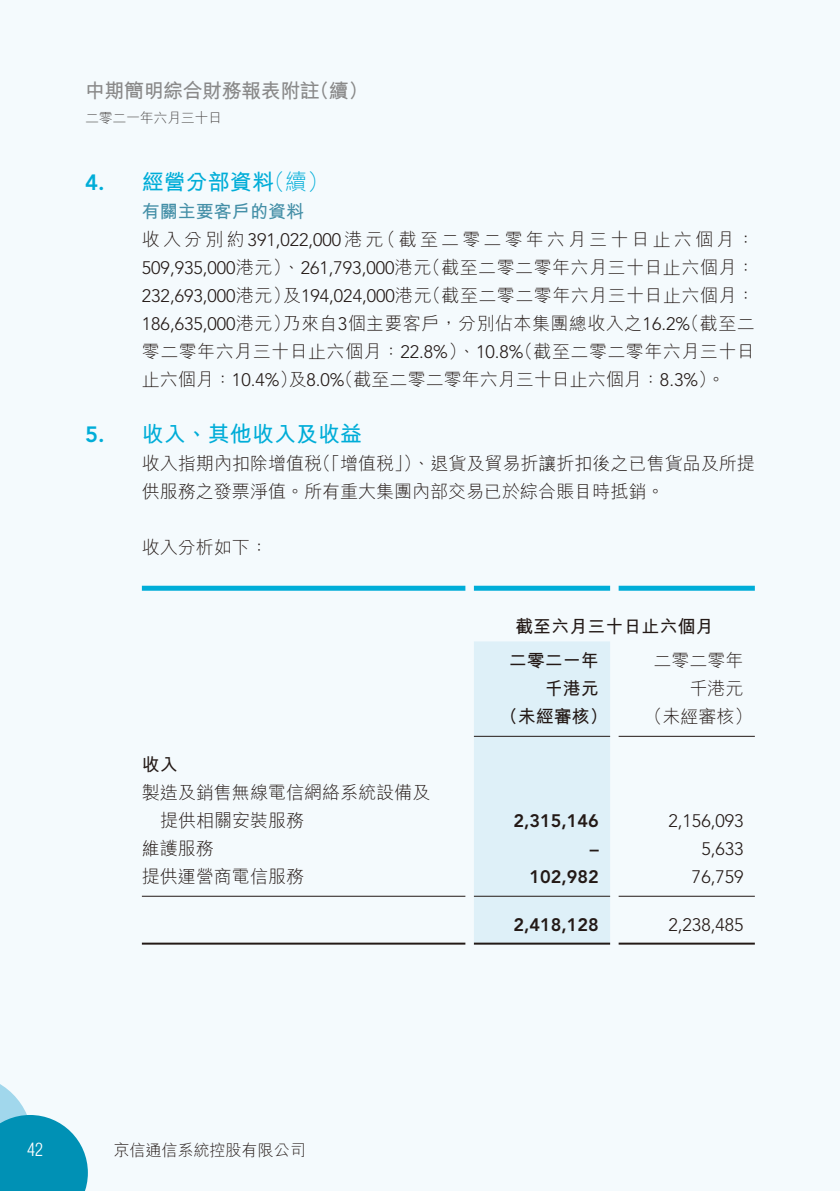
<style>
.page{position:relative;width:840px;height:1191px;background:#fff}
.page>*{position:absolute;margin:0;border:0;box-sizing:border-box;transform-origin:0 0}
.t1{font:22px "M Hei HK Bold E Ten B5 H";color:#00add8}
.t2{font:20px "M Hei HK Bold E Ten B5 H";letter-spacing:-.025em;color:#898989}
.t3{font:18px/28px "M Hei HK Light E Ten B5 H";color:#231916}
.t4{font:300 18px "Avenir LT Std";color:#231916}
.t5{font:18px/33.6px "M Hei HK Bold E Ten B5 H";color:#231916}
.t6{font:800 18px "Avenir LT Std";color:#231916}
.t7{font:18px "M Hei HK Bold E Ten B5 H";color:#448fa7}
.t8{font:300 condensed 18px "Helvetica LT Std";color:#fff}
.t9{font:16px "M Hei HK Light E Ten B5 H";color:#231916}
.t10{font:14px "M Hei HK Light E Ten B5 H";letter-spacing:-.025em;color:#4c4948}
.s1{font-family:"Avenir LT Std";font-weight:800}
.s2{font-family:"M Hei HK Light E Ten B5 H"}
.s3{font-family:"Avenir LT Std";font-weight:300}
</style>
<div class="page">
<div style="left:0;top:0;width:839px;height:1191px;background:#f4fafd"></div>
<svg style="left:0;top:1084px;width:88px;height:107px"></svg>
<div style="left:473px;top:641px;width:136px;height:301px;background:#def0f8"></div>
<div style="left:142px;top:586px;width:323px;height:5px;background:#00add8"></div>
<div style="left:473px;top:586px;width:136px;height:5px;background:#00add8"></div>
<div style="left:618px;top:586px;width:136px;height:5px;background:#00add8"></div>
<hr style="left:473px;top:736px;width:136px;height:1px;background:#231916">
<hr style="left:618px;top:736px;width:136px;height:1px;background:#231916">
<hr style="left:142px;top:895px;width:323px;height:1px;background:#231916">
<hr style="left:473px;top:895px;width:136px;height:1px;background:#231916">
<hr style="left:618px;top:895px;width:136px;height:1px;background:#231916">
<hr style="left:142px;top:942px;width:323px;height:2px;background:#231916">
<hr style="left:473px;top:942px;width:136px;height:2px;background:#231916">
<hr style="left:618px;top:942px;width:136px;height:2px;background:#231916">
<p class="t2" style="left:85px;top:83px;width:284px">中期簡明綜合財務報表附註（續）</p>
<p class="t10" style="left:85px;top:112px;width:138px">二零二一年六月三十日</p>
<p class="t1" style="left:85px;top:173px;width:245px"><span class="s1">4.</span> 經營分部資料<span class="s2">（續）</span></p>
<p class="t7" style="left:142px;top:205px;width:163px">有關主要客戶的資料</p>
<p class="t3" style="left:142px;top:228px;width:614px;text-align:justify">收入分別約<span class="s3">391,022,000</span>港元（截至二零二零年六月三十日止六個月：<span class="s3">509,935,000</span>港元）、<span class="s3">261,793,000</span>港元（截至二零二零年六月三十日止六個月：<span class="s3">232,693,000</span>港元）及<span class="s3">194,024,000</span>港元（截至二零二零年六月三十日止六個月：<span class="s3">186,635,000</span>港元）乃來自<span class="s3">3</span>個主要客戶，分別佔本集團總收入之<span class="s3">16.2%</span>（截至二零二零年六月三十日止六個月：<span class="s3">22.8%</span>）、<span class="s3">10.8%</span>（截至二零二零年六月三十日止六個月：<span class="s3">10.4%</span>）及<span class="s3">8.0%</span>（截至二零二零年六月三十日止六個月：<span class="s3">8.3%</span>）。</p>
<p class="t1" style="left:85px;top:425px;width:278px"><span class="s1">5.</span> 收入、其他收入及收益</p>
<p class="t3" style="left:142px;top:452px;width:614px">收入指期內扣除增值稅（「增值稅」）、退貨及貿易折讓折扣後之已售貨品及所提供服務之發票淨值。所有重大集團內部交易已於綜合賬目時抵銷。</p>
<p class="t3" style="left:142px;top:536px;width:127px">收入分析如下：</p>
<p class="t5" style="left:508px;top:612px;width:206px;text-indent:7px">截至六月三十日止六個月二零二一年</p>
<p class="t3" style="left:653px;top:649px;width:91px">二零二零年</p>
<p class="t5" style="left:142px;top:750px;width:37px">收入</p>
<p class="t3" style="left:160px;top:780px;width:271px;text-indent:-18px">製造及銷售無線電信網絡系統設備及提供相關安裝服務</p>
<p class="t5" style="left:544px;top:674px;width:55px">千港元</p>
<p class="t3" style="left:689px;top:677px;width:55px">千港元</p>
<p class="t5" style="left:499px;top:702px;width:109px">（未經審核）</p>
<p class="t3" style="left:644px;top:705px;width:109px">（未經審核）</p>
<p class="t6" style="left:513px;top:812px;width:87px">2,315,146</p>
<p class="t4" style="left:668px;top:812px;width:76px">2,156,093</p>
<p class="t3" style="left:142px;top:836px;width:73px">維護服務</p>
<p class="t6" style="left:589px;top:840px;width:10px">–</p>
<p class="t4" style="left:701px;top:840px;width:44px">5,633</p>
<p class="t3" style="left:142px;top:864px;width:163px">提供運營商電信服務</p>
<p class="t6" style="left:529px;top:868px;width:71px">102,982</p>
<p class="t4" style="left:691px;top:868px;width:53px">76,759</p>
<p class="t6" style="left:513px;top:916px;width:87px">2,418,128</p>
<p class="t4" style="left:668px;top:916px;width:76px">2,238,485</p>
<p class="t8" style="left:27px;top:1143px;width:17px">42</p>
<p class="t9" style="left:113px;top:1143px;width:193px">京信通信系統控股有限公司</p>
</div>
